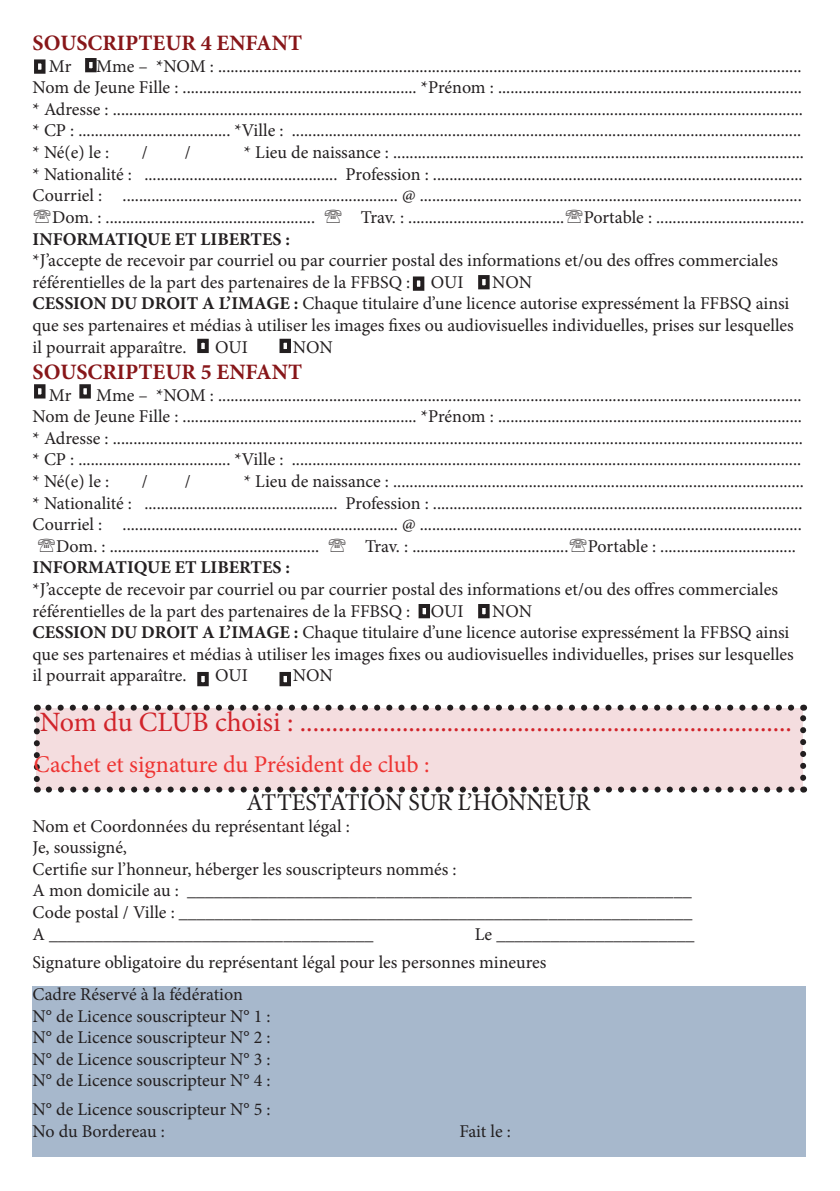
<style>
.page{position:relative;width:840px;height:1191px;background:#fff}
.page>*{position:absolute;margin:0;border:0;box-sizing:border-box;transform-origin:0 0}
.t1{font:28px "Minion Pro";letter-spacing:-.005em;color:#d1232a}
.t2{font:24px "Minion Pro";color:#ee3432}
.t3{font:24px "Minion Pro";letter-spacing:-.005em;color:#231f20}
.t4{font:700 22px "Minion Pro";color:#871619}
.t5{font:18px/21.6px "Minion Pro";color:#231f20}
.t6{font:700 18px "Minion Pro";color:#231f20}
.s1{font-weight:700}
</style>
<div class="page">
<div style="left:37px;top:707px;width:765px;height:82px;background:#f4dddf"></div>
<svg style="left:49px;top:786px;width:747px;height:6px"></svg>
<svg style="left:34px;top:719px;width:6px;height:73px"></svg>
<svg style="left:799px;top:704px;width:6px;height:74px"></svg>
<svg style="left:37px;top:704px;width:753px;height:6px"></svg>
<div style="left:34px;top:59px;width:11px;height:15px;border:4px solid #231f20"></div>
<div style="left:85px;top:58px;width:11px;height:14px;border:4px solid #231f20"></div>
<div style="left:197px;top:339px;width:12px;height:14px;border:4px solid #231f20"></div>
<div style="left:279px;top:339px;width:12px;height:14px;border:4px solid #231f20"></div>
<div style="left:412px;top:276px;width:12px;height:15px;border:4px solid #231f20"></div>
<div style="left:478px;top:275px;width:11px;height:14px;border:4px solid #231f20"></div>
<div style="left:34px;top:384px;width:11px;height:14px;border:4px solid #231f20"></div>
<div style="left:79px;top:384px;width:12px;height:14px;border:4px solid #231f20"></div>
<div style="left:197px;top:672px;width:12px;height:14px;border:4px solid #231f20"></div>
<div style="left:279px;top:672px;width:12px;height:14px;border:4px solid #231f20"></div>
<div style="left:418px;top:604px;width:12px;height:14px;border:4px solid #231f20"></div>
<div style="left:478px;top:604px;width:11px;height:14px;border:4px solid #231f20"></div>
<div style="left:32px;top:986px;width:773px;height:171px;background:#a7b8cc"></div>
<p class="t4" style="left:33px;top:27px;width:271px">SOUSCRIPTEUR 4 ENFANT</p>
<p class="t5" style="left:49px;top:55px;width:24px">Mr</p>
<p class="t5" style="left:96px;top:55px;width:706px">Mme – *NOM : ..............................................................................................................................................</p>
<p class="t5" style="left:33px;top:77px;width:770px">Nom de Jeune Fille : ......................................................... *Prénom : ..........................................................................</p>
<p class="t5" style="left:33px;top:98px;width:771px">* Adresse : ........................................................................................................................................................................</p>
<p class="t5" style="left:33px;top:120px;width:769px">* CP : ..................................... *Ville : ............................................................................................................................</p>
<p class="t5" style="left:33px;top:142px;width:78px">* Né(e) le :</p>
<p class="t5" style="left:142px;top:142px;width:7px">/</p>
<p class="t5" style="left:185px;top:142px;width:7px">/</p>
<p class="t5" style="left:244px;top:142px;width:561px">* Lieu de naissance : ....................................................................................................</p>
<p class="t5" style="left:33px;top:163px;width:771px">* Nationalité : ............................................... Profession : ..........................................................................................</p>
<p class="t5" style="left:33px;top:185px;width:770px">Courriel : ................................................................... @ .............................................................................................</p>
<p class="t5" style="left:52px;top:206px;width:264px">Dom. : ...................................................</p>
<p class="t5" style="left:361px;top:206px;width:444px">Trav. : ...................................... Portable : ....................................</p>
<p class="t6" style="left:33px;top:226px;width:259px">INFORMATIQUE ET LIBERTES :</p>
<p class="t5" style="left:33px;top:250px;width:746px">*J’accepte de recevoir par courriel ou par courrier postal des informations et/ou des offres commerciales référentielles de la part des partenaires de la FFBSQ : OUI</p>
<p class="t5" style="left:492px;top:271px;width:41px">NON</p>
<p class="t5" style="left:33px;top:293px;width:762px"><span class="s1">CESSION DU DROIT A L’IMAGE :</span> Chaque titulaire d’une licence autorise expressément la FFBSQ ainsi que ses partenaires et médias à utiliser les images fixes ou audiovisuelles individuelles, prises sur lesquelles il pourrait apparaître.</p>
<p class="t5" style="left:215px;top:336px;width:34px">OUI</p>
<p class="t5" style="left:293px;top:336px;width:41px">NON</p>
<p class="t4" style="left:33px;top:356px;width:271px">SOUSCRIPTEUR 5 ENFANT</p>
<p class="t5" style="left:49px;top:384px;width:24px">Mr</p>
<p class="t5" style="left:96px;top:384px;width:706px">Mme – *NOM : ..............................................................................................................................................</p>
<p class="t5" style="left:33px;top:406px;width:770px">Nom de Jeune Fille : ......................................................... *Prénom : ..........................................................................</p>
<p class="t5" style="left:33px;top:427px;width:771px">* Adresse : ........................................................................................................................................................................</p>
<p class="t5" style="left:33px;top:449px;width:769px">* CP : ..................................... *Ville : ............................................................................................................................</p>
<p class="t5" style="left:33px;top:470px;width:78px">* Né(e) le :</p>
<p class="t5" style="left:142px;top:470px;width:7px">/</p>
<p class="t5" style="left:185px;top:470px;width:7px">/</p>
<p class="t5" style="left:244px;top:470px;width:561px">* Lieu de naissance : ....................................................................................................</p>
<p class="t5" style="left:33px;top:492px;width:771px">* Nationalité : ............................................... Profession : ..........................................................................................</p>
<p class="t5" style="left:33px;top:514px;width:770px">Courriel : ................................................................... @ .............................................................................................</p>
<p class="t5" style="left:56px;top:535px;width:264px">Dom. : ...................................................</p>
<p class="t5" style="left:365px;top:535px;width:432px">Trav. : ...................................... Portable : .................................</p>
<p class="t6" style="left:33px;top:555px;width:259px">INFORMATIQUE ET LIBERTES :</p>
<p class="t5" style="left:33px;top:578px;width:746px">*J’accepte de recevoir par courriel ou par courrier postal des informations et/ou des offres commerciales référentielles de la part des partenaires de la FFBSQ : OUI</p>
<p class="t5" style="left:492px;top:600px;width:41px">NON</p>
<p class="t5" style="left:33px;top:622px;width:762px"><span class="s1">CESSION DU DROIT A L’IMAGE :</span> Chaque titulaire d’une licence autorise expressément la FFBSQ ainsi que ses partenaires et médias à utiliser les images fixes ou audiovisuelles individuelles, prises sur lesquelles il pourrait apparaître.</p>
<p class="t5" style="left:215px;top:665px;width:34px">OUI</p>
<p class="t5" style="left:293px;top:665px;width:41px">NON</p>
<p class="t1" style="left:40px;top:703px;width:753px">Nom du CLUB choisi : .............................................................................</p>
<p class="t2" style="left:34px;top:748px;width:397px">Cachet et signature du Président de club :</p>
<p class="t3" style="left:246px;top:786px;width:345px">ATTESTATION SUR L’HONNEUR</p>
<p class="t5" style="left:32px;top:815px;width:319px">Nom et Coordonnées du représentant légal :</p>
<p class="t5" style="left:32px;top:836px;width:96px">Je, soussigné,</p>
<p class="t5" style="left:32px;top:858px;width:425px">Certifie sur l’honneur, héberger les souscripteurs nommés :</p>
<p class="t5" style="left:32px;top:880px;width:660px">A mon domicile au : ________________________________________________________</p>
<p class="t5" style="left:32px;top:901px;width:661px">Code postal / Ville : _________________________________________________________</p>
<p class="t5" style="left:32px;top:923px;width:342px">A ____________________________________</p>
<p class="t5" style="left:474px;top:923px;width:221px">Le ______________________</p>
<p class="t5" style="left:32px;top:952px;width:515px">Signature obligatoire du représentant légal pour les personnes mineures</p>
<p class="t5" style="left:32px;top:983px;width:212px">Cadre Réservé à la fédération</p>
<p class="t5" style="left:32px;top:1005px;width:239px">N° de Licence souscripteur N° 1 :</p>
<p class="t5" style="left:32px;top:1026px;width:239px">N° de Licence souscripteur N° 2 :</p>
<p class="t5" style="left:32px;top:1048px;width:239px">N° de Licence souscripteur N° 3 :</p>
<p class="t5" style="left:32px;top:1069px;width:239px">N° de Licence souscripteur N° 4 :</p>
<p class="t5" style="left:32px;top:1098px;width:239px">N° de Licence souscripteur N° 5 :</p>
<p class="t5" style="left:32px;top:1120px;width:134px">No du Bordereau :</p>
<p class="t5" style="left:459px;top:1120px;width:53px">Fait le :</p>
</div>
